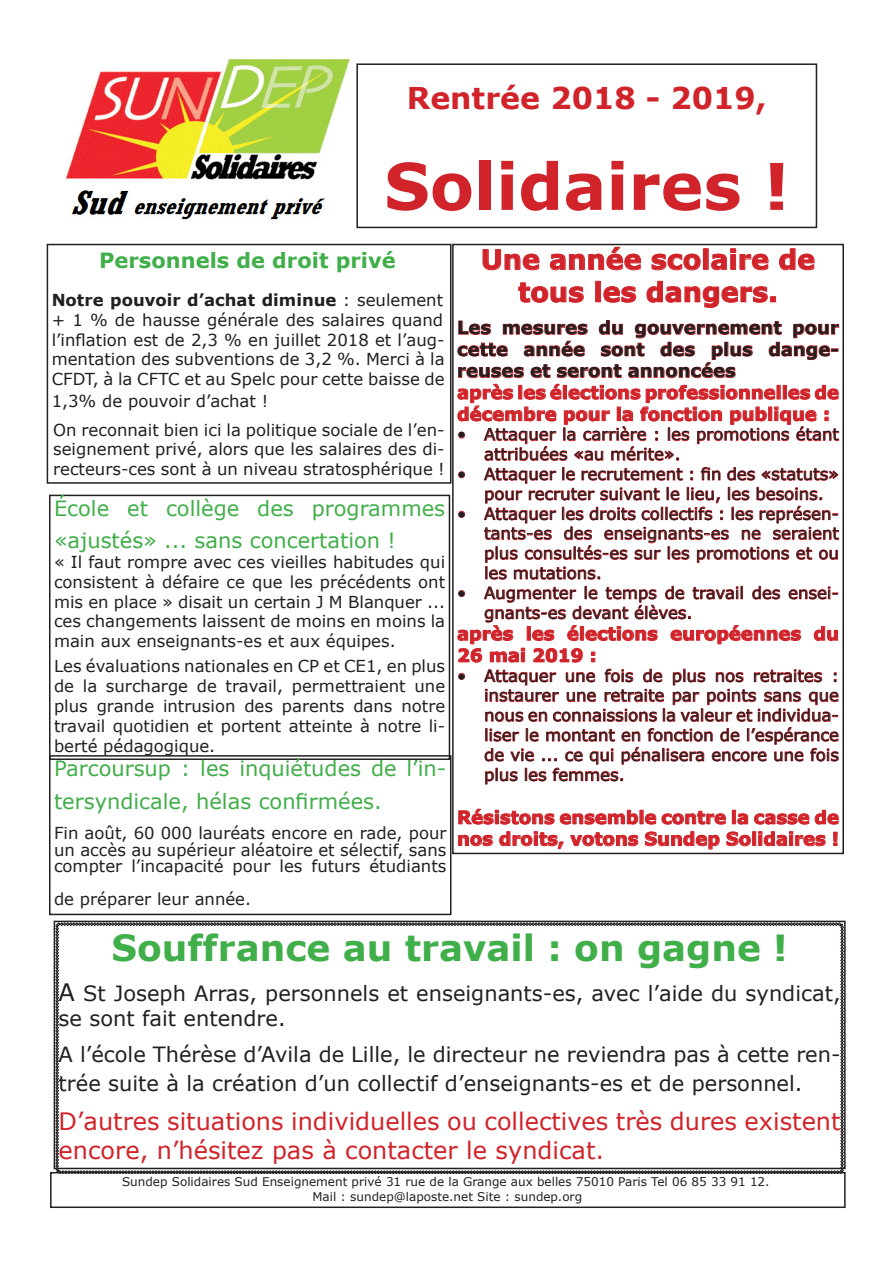
<style>
.page{position:relative;width:893px;height:1263px;background:#fff}
.page>*{position:absolute;margin:0;border:0;box-sizing:border-box;transform-origin:0 0}
.t1{font:700 64.5px "Verdana";color:#d1232a}
.t2{font:700 36px "Verdana";color:#40ae49}
.t3{font:700 30px "Verdana";color:#d1232a}
.t4{font:700 27px/32.4px "Verdana";color:#d1232a;text-align:center}
.t5{font:24px/28.8px "Verdana";color:#d1232a}
.t6{font:21px/25.2px "Verdana";color:#231f20}
.t7{font:21px/32.4px "Verdana";color:#40ae49}
.t8{font:700 21px "Verdana";color:#40ae49}
.t9{font:700 18px/21.6px "Verdana";color:#d1232a}
.t10{font:700 18px/21.6px "Verdana";color:#231f20;text-align:justify}
.t11{font:16.5px/19.8px "Verdana";color:#231f20;text-align:justify}
.t12{font:12px "Verdana";color:#231f20}
.s1{font-weight:700}
.s2{font-size:24px}
</style>
<div class="page">
<img style="left:65px;top:59px;width:285px;height:161px">
<div style="left:356px;top:63px;width:461px;height:165px;border:2px solid #231f20"></div>
<div style="left:47px;top:244px;width:404px;height:240px;border:2px solid #231f20"></div>
<svg style="left:55px;top:922px;width:789px;height:250px"></svg>
<div style="left:50px;top:1172px;width:796px;height:36px;border:2px solid #231f20"></div>
<div style="left:49px;top:495px;width:401px;height:265px;border:2px solid #231f20"></div>
<div style="left:49px;top:755px;width:402px;height:160px;border:2px solid #231f20"></div>
<div style="left:452px;top:244px;width:392px;height:610px;border:2px solid #231f20"></div>
<svg style="left:482px;top:249px;width:58px;height:22px"></svg>
<svg style="left:550px;top:247px;width:91px;height:24px"></svg>
<svg style="left:651px;top:253px;width:50px;height:18px"></svg>
<div style="left:703px;top:249px;width:5px;height:20px;border:1px solid #d1232a"></div>
<svg style="left:711px;top:248px;width:58px;height:23px"></svg>
<svg style="left:779px;top:248px;width:36px;height:23px"></svg>
<svg style="left:518px;top:282px;width:66px;height:21px"></svg>
<svg style="left:603px;top:286px;width:33px;height:17px"></svg>
<svg style="left:646px;top:281px;width:130px;height:27px"></svg>
<svg style="left:457px;top:320px;width:382px;height:58px"></svg>
<svg style="left:457px;top:384px;width:382px;height:77px"></svg>
<svg style="left:457px;top:467px;width:382px;height:318px"></svg>
<svg style="left:458px;top:808px;width:180px;height:17px"></svg>
<svg style="left:645px;top:810px;width:81px;height:15px"></svg>
<div style="left:732px;top:810px;width:4px;height:14px;border:1px solid #d1232a"></div>
<svg style="left:737px;top:813px;width:11px;height:12px"></svg>
<svg style="left:754px;top:809px;width:85px;height:16px"></svg>
<svg style="left:458px;top:834px;width:35px;height:12px"></svg>
<svg style="left:499px;top:831px;width:65px;height:18px"></svg>
<svg style="left:570px;top:832px;width:69px;height:14px"></svg>
<svg style="left:645px;top:831px;width:75px;height:19px"></svg>
<svg style="left:726px;top:831px;width:100px;height:15px"></svg>
<div style="left:833px;top:832px;width:4px;height:10px;border:1px solid #d1232a"></div>
<p class="t3" style="left:407px;top:79px;width:361px">Rentrée 2018 - 2019,</p>
<p class="t1" style="left:384px;top:144px;width:407px">Solidaires !</p>
<p class="t8" style="left:99px;top:247px;width:298px">Personnels de droit privé</p>
<p class="t11" style="left:52px;top:290px;width:395px"><span class="s1">Notre pouvoir d’achat diminue</span> : seulement + 1 % de hausse générale des salaires quand l’inflation est de 2,3 % en juillet 2018 et l’aug&shy;mentation des subventions de 3,2 %. Merci à la CFDT, à la CFTC et au Spelc pour cette baisse de</p>
<p class="t11" style="left:52px;top:391px;width:218px">1,3% de pouvoir d’achat !</p>
<p class="t11" style="left:53px;top:420px;width:393px">On reconnait bien ici la politique sociale de l’en&shy;seignement privé, alors que les salaires des di&shy;recteurs-ces sont à un niveau stratosphérique !</p>
<p class="t7" style="left:54px;top:492px;width:393px">École et collège des programmes «ajustés» ... sans concertation !</p>
<p class="t11" style="left:54px;top:552px;width:393px">« Il faut rompre avec ces vieilles habitudes qui consistent à défaire ce que les précédents ont mis en place » disait un certain J M Blanquer ... ces changements laissent de moins en moins la main aux enseignants-es et aux équipes.</p>
<p class="t11" style="left:54px;top:657px;width:393px">Les évaluations nationales en CP et CE1, en plus de la surcharge de travail, permettraient une plus grande intrusion des parents dans notre travail quotidien et portent atteinte à notre li&shy;berté pédagogique.</p>
<p class="t7" style="left:54px;top:753px;width:394px">Parcoursup : les inquiétudes de l’in&shy;tersyndicale, hélas confirmées.</p>
<p class="t11" style="left:54px;top:825px;width:394px;line-height:16.5px">Fin août, 60 000 lauréats encore en rade, pour un accès au supérieur aléatoire et sélectif, sans compter l’incapacité pour les futurs étudiants</p>
<p class="t11" style="left:54px;top:889px;width:199px">de préparer leur année.</p>
<p class="t4" style="left:481px;top:244px;width:336px">Une année scolaire de tous les dangers.</p>
<p class="t10" style="left:457px;top:317px;width:383px">Les mesures du gouvernement pour cette année sont des plus dange&shy;reuses et seront annoncées</p>
<p class="t9" style="left:457px;top:382px;width:383px">après les élections professionnelles de décembre pour la fonction publique :</p>
<p class="t11" style="left:484px;top:425px;width:356px;text-indent:-27px">• Attaquer la carrière : les promotions étant attribuées «au mérite».</p>
<p class="t11" style="left:484px;top:464px;width:356px;text-indent:-27px">• Attaquer le recrutement : fin des «statuts» pour recruter suivant le lieu, les besoins.</p>
<p class="t11" style="left:484px;top:504px;width:356px;text-indent:-27px">• Attaquer les droits collectifs : les représen&shy;tants-es des enseignants-es ne seraient plus consultés-es sur les promotions et ou les mutations.</p>
<p class="t11" style="left:484px;top:583px;width:356px;text-indent:-27px">• Augmenter le temps de travail des ensei&shy;gnants-es devant élèves.</p>
<p class="t9" style="left:457px;top:623px;width:383px">après les élections européennes du<br>26 mai 2019 :</p>
<p class="t11" style="left:484px;top:666px;width:356px;text-indent:-27px">• Attaquer une fois de plus nos retraites : instaurer une retraite par points sans que nous en connaissions la valeur et individua&shy;liser le montant en fonction de l’espérance de vie ... ce qui pénalisera encore une fois plus les femmes.</p>
<p class="t9" style="left:457px;top:807px;width:383px">Résistons ensemble contre la casse de nos droits, votons Sundep Solidaires !</p>
<p class="t2" style="left:111px;top:925px;width:678px">Souffrance au travail : on gagne !</p>
<p class="t6" style="left:59px;top:981px;width:783px"><span class="s2">A</span> St Joseph Arras, personnels et enseignants-es, avec l’aide du syndicat, se sont fait entendre.</p>
<p class="t6" style="left:59px;top:1040px;width:783px;line-height:28.8px">A l’école Thérèse d’Avila de Lille, le directeur ne reviendra pas à cette ren&shy;trée suite à la création d’un collectif d’enseignants-es et de personnel.</p>
<p class="t5" style="left:59px;top:1108px;width:783px">D’autres situations individuelles ou collectives très dures existent encore, n’hésitez pas à contacter le syndicat.</p>
<p class="t12" style="left:122px;top:1174px;width:649px">Sundep Solidaires Sud Enseignement privé 31 rue de la Grange aux belles 75010 Paris Tel 06 85 33 91 12.</p>
<p class="t12" style="left:312px;top:1188px;width:271px">Mail : sundep@laposte.net Site : sundep.org</p>
</div>
